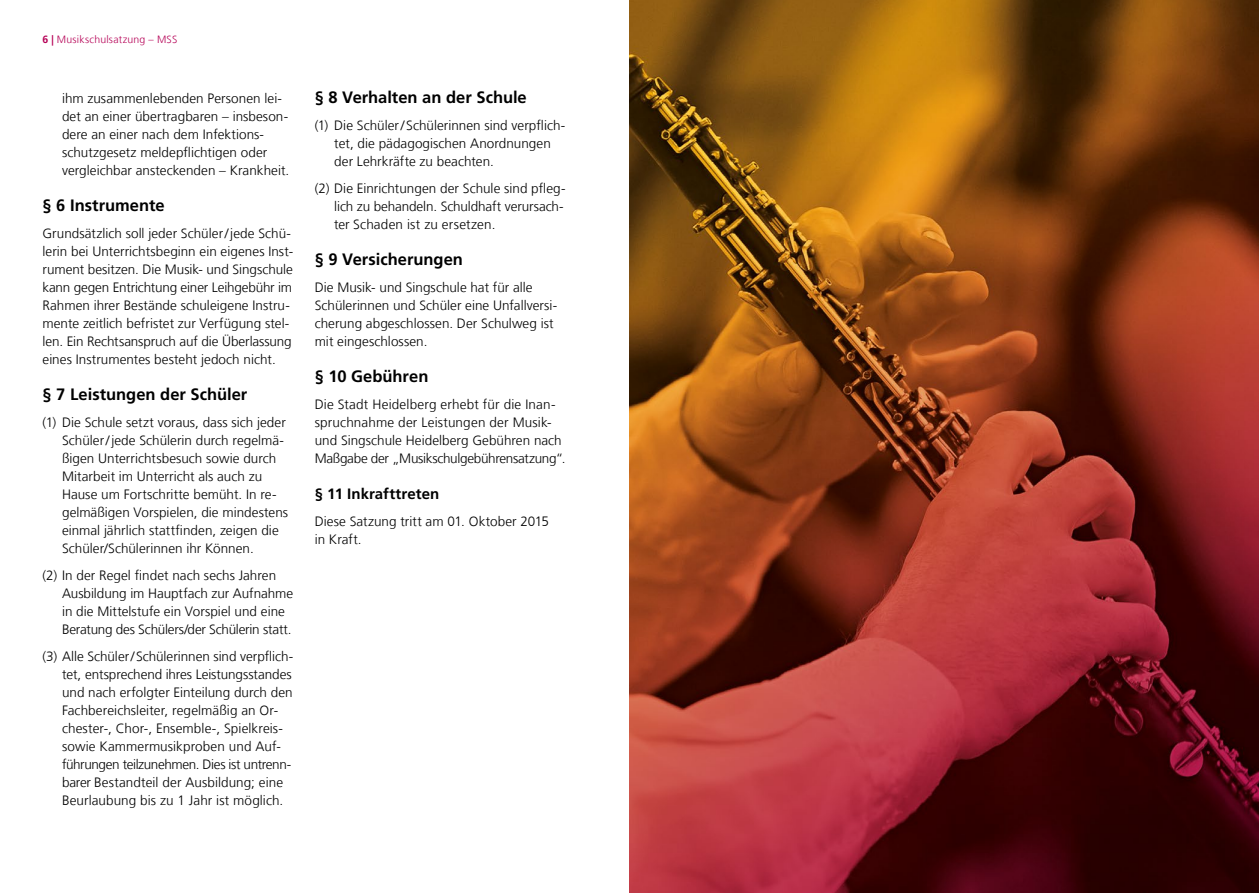
<style>
.page{position:relative;width:1259px;height:893px;background:#fff}
.page>*{position:absolute;margin:0;border:0;box-sizing:border-box;transform-origin:0 0}
.t1{font:700 16.5px "Frutiger LT Com";color:#000}
.t2{font:700 15px "Frutiger LT Com";letter-spacing:.005em;color:#000}
.t3{font:300 13.5px/18px "Frutiger LT Com";color:#000}
.Kopfzeile_heidelbeer{font:300 10.5px "Frutiger LT Com";letter-spacing:.02em;color:#b60056}
.s1{font-weight:700}
</style>
<div class="page">
<img style="left:629px;top:0;width:630px;height:893px">
<p class="Kopfzeile_heidelbeer" style="left:43px;top:33px;width:136px"><span class="s1">6 |</span> Musikschulsatzung – MSS</p>
<p class="t3" style="left:62px;top:89px;width:229px">ihm zusammenlebenden Personen lei&shy;det an einer übertragbaren – insbeson&shy;dere an einer nach dem Infektions&shy;schutzgesetz meldepflichtigen oder vergleichbar ansteckenden – Krankheit.</p>
<p class="t1" style="left:43px;top:195px;width:124px">§ 6 Instrumente</p>
<p class="t3" style="left:43px;top:224px;width:252px">Grundsätzlich soll jeder Schüler/jede Schü&shy;lerin bei Unterrichtsbeginn ein eigenes Inst&shy;rument besitzen. Die Musik- und Singschule kann gegen Entrichtung einer Leihgebühr im Rahmen ihrer Bestände schuleigene Instru&shy;mente zeitlich befristet zur Verfügung stel&shy;len. Ein Rechtsanspruch auf die Überlassung eines Instrumentes besteht jedoch nicht.</p>
<p class="t1" style="left:43px;top:384px;width:206px">§ 7 Leistungen der Schüler</p>
<p class="t3" style="left:62px;top:413px;width:227px;text-indent:-20px">(1) Die Schule setzt voraus, dass sich jeder Schüler/jede Schülerin durch regelmä&shy;ßigen Unterrichtsbesuch sowie durch Mitarbeit im Unterricht als auch zu Hause um Fortschritte bemüht. In re&shy;gelmäßigen Vorspielen, die mindestens einmal jährlich stattfinden, zeigen die Schüler/Schülerinnen ihr Können.</p>
<p class="t3" style="left:62px;top:566px;width:233px;text-indent:-20px">(2) In der Regel findet nach sechs Jahren Ausbildung im Hauptfach zur Aufnahme in die Mittelstufe ein Vorspiel und eine Beratung des Schülers/der Schülerin statt.</p>
<p class="t3" style="left:62px;top:647px;width:233px;text-indent:-20px">(3) Alle Schüler/Schülerinnen sind verpflich&shy;tet, entsprechend ihres Leistungsstandes und nach erfolgter Einteilung durch den Fachbereichsleiter, regelmäßig an Or&shy;chester-, Chor-, Ensemble-, Spielkreis&shy;sowie Kammermusikproben und Auf&shy;führungen teilzunehmen. Dies ist untrenn&shy;barer Bestandteil der Ausbildung; eine Beurlaubung bis zu 1 Jahr ist möglich.</p>
<p class="t1" style="left:315px;top:87px;width:214px">§ 8 Verhalten an der Schule</p>
<p class="t3" style="left:334px;top:116px;width:233px;text-indent:-20px">(1) Die Schüler/Schülerinnen sind verpflich&shy;tet, die pädagogischen Anordnungen der Lehrkräfte zu beachten.</p>
<p class="t3" style="left:334px;top:179px;width:233px;text-indent:-20px">(2) Die Einrichtungen der Schule sind pfleg&shy;lich zu behandeln. Schuldhaft verursach&shy;ter Schaden ist zu ersetzen.</p>
<p class="t1" style="left:315px;top:249px;width:150px">§ 9 Versicherungen</p>
<p class="t3" style="left:315px;top:278px;width:244px">Die Musik- und Singschule hat für alle Schülerinnen und Schüler eine Unfallversi&shy;cherung abgeschlossen. Der Schulweg ist mit eingeschlossen.</p>
<p class="t1" style="left:315px;top:366px;width:115px">§ 10 Gebühren</p>
<p class="t3" style="left:315px;top:395px;width:252px">Die Stadt Heidelberg erhebt für die Inan&shy;spruchnahme der Leistungen der Musik&shy;und Singschule Heidelberg Gebühren nach Maßgabe der „Musikschulgebührensatzung“.</p>
<p class="t2" style="left:315px;top:485px;width:126px">§ 11 Inkrafttreten</p>
<p class="t3" style="left:315px;top:512px;width:236px">Diese Satzung tritt am 01. Oktober 2015 in Kraft.</p>
</div>
